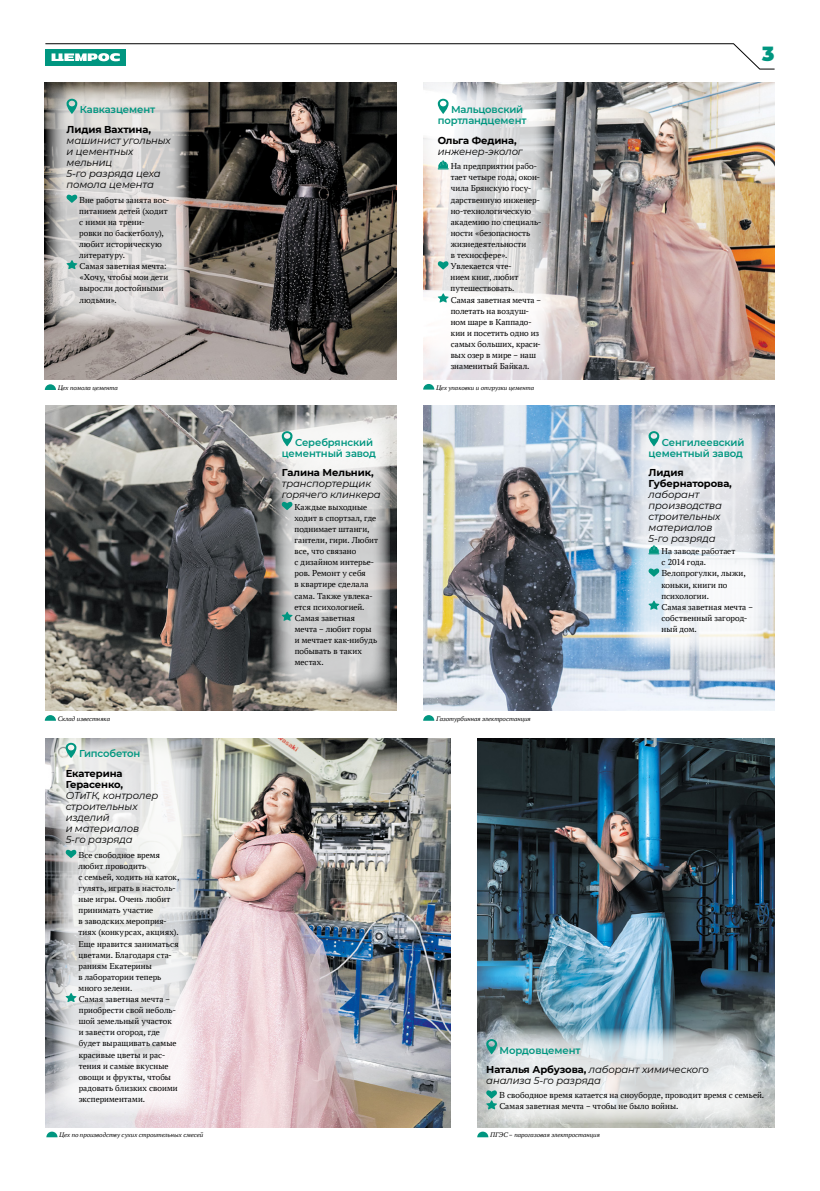
<style>
.page{position:relative;width:820px;height:1191px;background:#fff}
.page>*{position:absolute;margin:0;border:0;box-sizing:border-box;transform-origin:0 0}
.t1{font:900 20px "Montserrat";color:#009680}
.t2{font:italic 10px/11px "Montserrat";letter-spacing:-.01em;color:#000}
.t3{font:600 10px/11px "Montserrat";letter-spacing:-.01em;color:#009680;text-align:right}
.t4{font:700 10px/11px "Montserrat";letter-spacing:-.01em;color:#000}
.t5{font:9px/11.1px "PT Astra Serif";letter-spacing:.01em;color:#000}
.t6{font:italic 7px "PT Astra Serif";letter-spacing:-.015em;color:#000}
.s1{font-weight:600;font-style:normal;color:#009680}
.s2{font-weight:700;font-style:normal}
</style>
<div class="page">
<img style="left:45px;top:82px;width:351px;height:297px">
<img style="left:423px;top:82px;width:351px;height:297px">
<img style="left:45px;top:405px;width:351px;height:305px">
<img style="left:423px;top:405px;width:351px;height:305px">
<img style="left:477px;top:738px;width:297px;height:389px">
<img style="left:45px;top:738px;width:405px;height:389px">
<svg style="left:45px;top:43px;width:729px;height:27px"></svg>
<svg style="left:423px;top:82px;width:128px;height:286px"></svg>
<svg style="left:45px;top:84px;width:144px;height:241px;background:#c5c3c1"></svg>
<svg style="left:271px;top:414px;width:118px;height:279px;background:#c8c8c7"></svg>
<svg style="left:625px;top:414px;width:139px;height:242px"></svg>
<svg style="left:54px;top:738px;width:144px;height:378px"></svg>
<svg style="left:486px;top:1028px;width:274px;height:95px;background:#d7dcde"></svg>
<svg style="left:437px;top:99px;width:11px;height:15px"></svg>
<svg style="left:437px;top:161px;width:11px;height:8px"></svg>
<svg style="left:437px;top:261px;width:11px;height:8px"></svg>
<svg style="left:437px;top:293px;width:11px;height:9px"></svg>
<svg style="left:66px;top:99px;width:11px;height:15px"></svg>
<svg style="left:66px;top:194px;width:11px;height:9px"></svg>
<svg style="left:66px;top:260px;width:11px;height:9px"></svg>
<svg style="left:66px;top:743px;width:10px;height:15px"></svg>
<svg style="left:65px;top:849px;width:12px;height:9px"></svg>
<svg style="left:66px;top:993px;width:10px;height:9px"></svg>
<svg style="left:281px;top:431px;width:11px;height:15px"></svg>
<svg style="left:281px;top:501px;width:11px;height:9px"></svg>
<svg style="left:281px;top:612px;width:11px;height:9px"></svg>
<svg style="left:648px;top:431px;width:11px;height:15px"></svg>
<svg style="left:648px;top:545px;width:11px;height:9px"></svg>
<svg style="left:648px;top:568px;width:11px;height:9px"></svg>
<svg style="left:648px;top:600px;width:11px;height:10px"></svg>
<svg style="left:486px;top:1039px;width:11px;height:15px"></svg>
<svg style="left:485px;top:1089px;width:12px;height:20px"></svg>
<svg style="left:45px;top:715px;width:11px;height:6px"></svg>
<svg style="left:423px;top:715px;width:11px;height:6px"></svg>
<svg style="left:477px;top:1131px;width:11px;height:6px"></svg>
<svg style="left:46px;top:1131px;width:11px;height:6px"></svg>
<svg style="left:423px;top:384px;width:11px;height:5px"></svg>
<svg style="left:45px;top:384px;width:11px;height:6px"></svg>
<p class="t3" style="left:80px;top:104px;width:77px">Кавказцемент</p>
<p class="t4" style="left:66px;top:123px;width:86px">Лидия Вахтина,</p>
<p class="t2" style="left:66px;top:134px;width:106px">машинист угольных и цементных мельниц<br>5-го разряда цеха помола цемента</p>
<p class="t5" style="left:79px;top:194px;width:91px">Вне работы занята вос&shy;питанием детей (ходит с ними на трени&shy;ровки по баскетболу), любит историческую литературу.<br>Самая заветная мечта: «Хочу, чтобы мои дети выросли достойными людьми».</p>
<p class="t3" style="left:437px;top:104px;width:90px;text-align:left;text-indent:13px">Мальцовский портландцемент</p>
<p class="t4" style="left:437px;top:134px;width:80px">Ольга Федина,</p>
<p class="t2" style="left:437px;top:145px;width:86px">инженер-эколог</p>
<p class="t5" style="left:450px;top:161px;width:92px">На предприятии рабо&shy;тает четыре года, окон&shy;чила Брянскую госу&shy;дарственную инженер&shy;но-технологическую академию по специаль&shy;ности «безопасность жизнедеятельности<br>в техносфере».<br>Увлекается чте-<br>нием книг, любит путешествовать.<br>Самая заветная мечта – полетать на воздуш&shy;ном шаре в Каппадо&shy;кии и посетить одно из самых больших, краси&shy;вых озер в мире – наш знаменитый Байкал.</p>
<p class="t6" style="left:58px;top:383px;width:62px">Цех помола цемента</p>
<p class="t6" style="left:436px;top:383px;width:100px">Цех упаковки и отгрузки цемента</p>
<p class="t3" style="left:281px;top:436px;width:96px">Серебрянский цементный завод</p>
<p class="t4" style="left:281px;top:467px;width:93px">Галина Мельник,</p>
<p class="t2" style="left:281px;top:478px;width:101px">транспортерщик горячего клинкера</p>
<p class="t5" style="left:294px;top:501px;width:85px">Каждые выходные ходит в спортзал, где поднимает штанги, гантели, гири. Любит все, что связано<br>с дизайном интерье&shy;ров. Ремонт у себя<br>в квартире сделала сама. Также увлека&shy;ется психологией.<br>Самая заветная мечта – любит горы и мечтает как-нибудь побывать в таких местах.</p>
<p class="t6" style="left:58px;top:714px;width:54px">Склад известняка</p>
<p class="t6" style="left:436px;top:714px;width:96px">Газотурбинная электростанция</p>
<h1 class="t1" style="left:762px;top:39px;width:14px">3</h1>
<p class="t3" style="left:648px;top:436px;width:97px">Сенгилеевский цементный завод</p>
<p class="t4" style="left:648px;top:467px;width:85px">Лидия<br>Губернаторова,</p>
<p class="t2" style="left:648px;top:489px;width:75px">лаборант производства строительных материалов<br>5-го разряда</p>
<p class="t5" style="left:661px;top:545px;width:93px">На заводе работает<br>с 2014 года.<br>Велопрогулки, лыжи, коньки, книги по психологии.<br>Самая заветная мечта – собственный загород&shy;ный дом.</p>
<p class="t3" style="left:79px;top:748px;width:63px">Гипсобетон</p>
<p class="t4" style="left:66px;top:767px;width:59px">Екатерина<br>Герасенко,</p>
<p class="t2" style="left:66px;top:789px;width:94px">ОТиТК, контролер строительных изделий<br>и материалов<br>5-го разряда</p>
<p class="t5" style="left:78px;top:849px;width:102px">Все свободное время любит проводить<br>с семьей, ходить на каток, гулять, играть в настоль&shy;ные игры. Очень любит принимать участие<br>в заводских мероприя&shy;тиях (конкурсах, акциях).<br>Еще нравится заниматься цветами. Благодаря ста&shy;раниям Екатерины<br>в лаборатории теперь много зелени.<br>Самая заветная мечта – приобрести свой неболь&shy;шой земельный участок<br>и завести огород, где будет выращивать самые красивые цветы и рас&shy;тения и самые вкусные овощи и фрукты, чтобы радовать близких своими экспериментами.</p>
<p class="t2" style="left:486px;top:1040px;width:224px;line-height:19.5px;text-indent:13px"><span class="s1">Мордовцемент<br></span><span class="s2">Наталья Арбузова,</span> лаборант химического</p>
<p class="t2" style="left:486px;top:1074px;width:116px">анализа 5-го разряда</p>
<p class="t5" style="left:499px;top:1089px;width:266px">В свободное время катается на сноуборде, проводит время с семьей.<br>Самая заветная мечта – чтобы не было войны.</p>
<p class="t6" style="left:59px;top:1130px;width:145px">Цех по производству сухих строительных смесей</p>
<p class="t6" style="left:490px;top:1130px;width:111px">ПГЭС – парогазовая электростанция</p>
</div>
